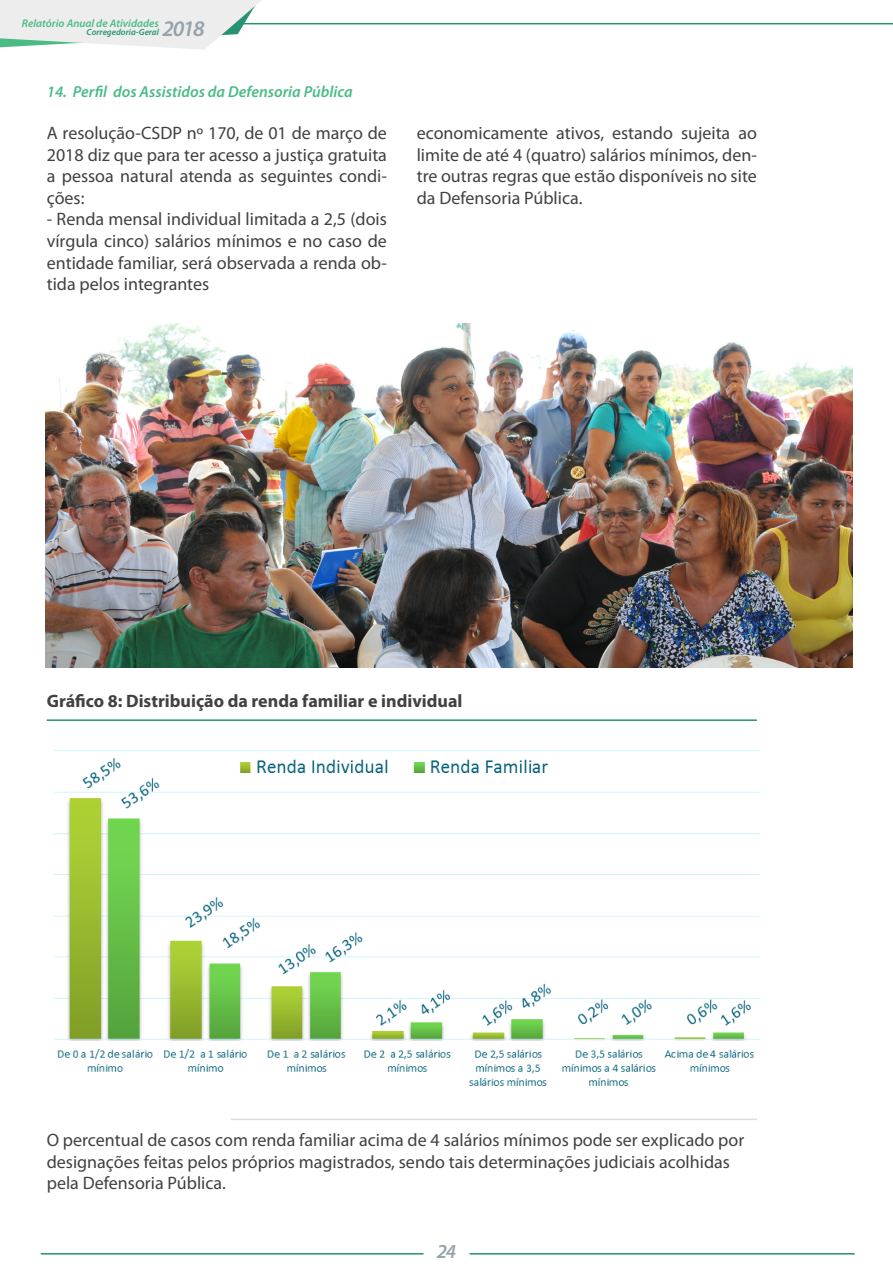
<style>
.page{position:relative;width:893px;height:1276px;background:#fff}
.page>*{position:absolute;margin:0;border:0;box-sizing:border-box;transform-origin:0 0}
.t1{font:italic 600 22.35px "Myriad Pro";color:#95a3ab}
.t2{font:italic 600 19.8px "Myriad Pro";color:#95a3ab}
.t3{font:18px/21.6px "Myriad Pro";color:#414042;text-align:justify}
.t4{font:700 18px "Myriad Pro";color:#414042}
.t5{font:italic 600 15.9px "Myriad Pro";color:#4bbb86}
.t6{font:italic 600 11.1px "Myriad Pro";color:#4bbb86}
.t7{font:italic 600 8.85px "Myriad Pro";color:#269273}
</style>
<div class="page">
<hr style="left:242px;top:23px;width:651px;height:1px;background:#269273">
<hr style="left:469px;top:1253px;width:386px;height:1px;background:#269273">
<hr style="left:41px;top:1253px;width:382px;height:1px;background:#269273">
<svg style="left:0;top:0;width:287px;height:50px"></svg>
<img style="left:54px;top:750px;width:707px;height:336px">
<hr style="left:47px;top:719px;width:710px;height:2px;background:#269273">
<hr style="left:231px;top:1118px;width:526px;height:2px;background:#dcddde">
<img style="left:46px;top:323px;width:807px;height:345px">
<p class="t6" style="left:22px;top:16px;width:138px">Relatório Anual de Atividades</p>
<p class="t7" style="left:87px;top:27px;width:74px">Corregedoria-Geral</p>
<p class="t1" style="left:162px;top:14px;width:44px">2018</p>
<p class="t5" style="left:47px;top:82px;width:307px">14. Perfil dos Assistidos da Defensoria Pública</p>
<p class="t3" style="left:47px;top:122px;width:342px">A resolução-CSDP nº 170, de 01 de março de 2018 diz que para ter acesso a justiça gratuita a pessoa natural atenda as seguintes condi&shy;ções:</p>
<p class="t3" style="left:47px;top:208px;width:342px">- Renda mensal individual limitada a 2,5 (dois vírgula cinco) salários mínimos e no caso de entidade familiar, será observada a renda ob&shy;tida pelos integrantes</p>
<p class="t3" style="left:417px;top:122px;width:342px">economicamente ativos, estando sujeita ao limite de até 4 (quatro) salários mínimos, den&shy;tre outras regras que estão disponíveis no site da Defensoria Pública.</p>
<p class="t4" style="left:47px;top:689px;width:417px">Gráfico 8: Distribuição da renda familiar e individual</p>
<p class="t3" style="left:47px;top:1128px;width:699px;text-align:left">O percentual de casos com renda familiar acima de 4 salários mínimos pode ser explicado por designações feitas pelos próprios magistrados, sendo tais determinações judiciais acolhidas pela Defensoria Pública.</p>
<p class="t2" style="left:437px;top:1239px;width:21px">24</p>
</div>
